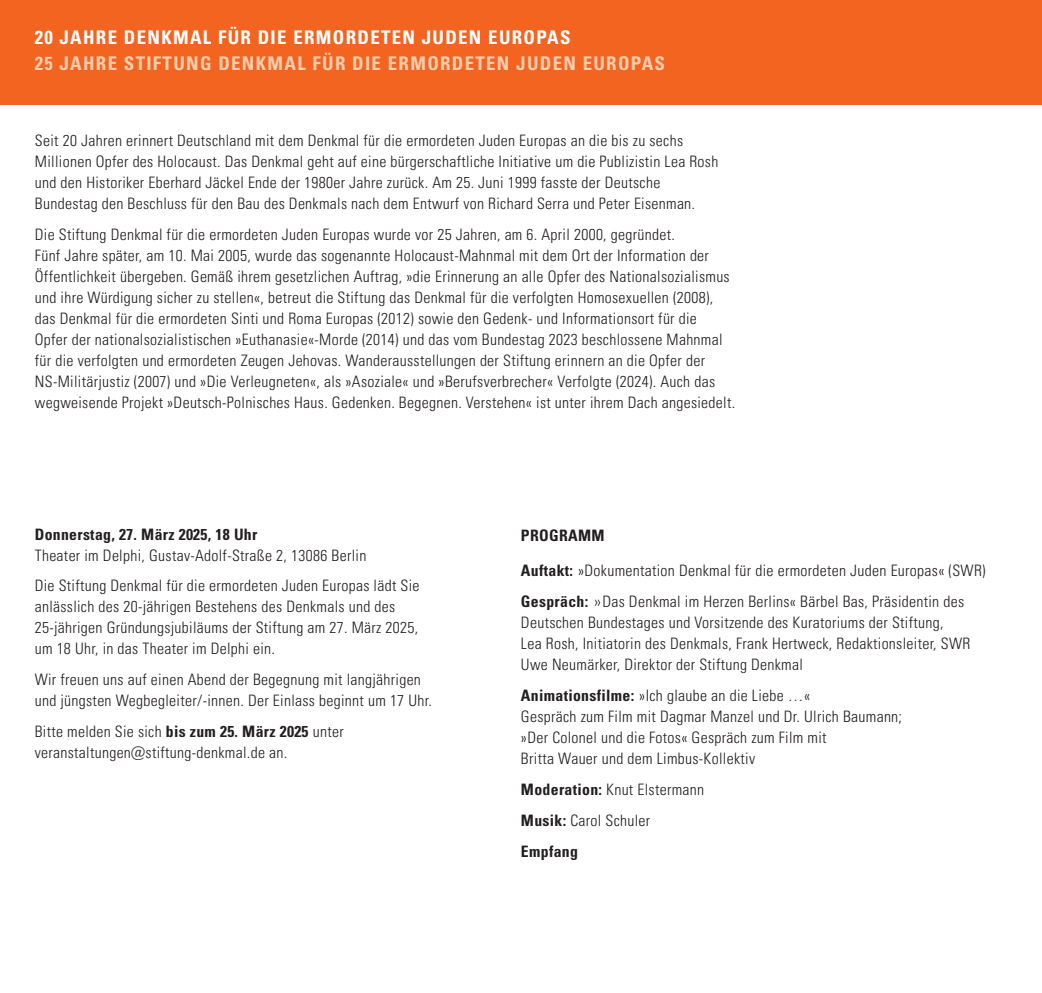
<style>
.page{position:relative;width:1042px;height:993px;background:#fff}
.page>*{position:absolute;margin:0;border:0;box-sizing:border-box;transform-origin:0 0}
.MainHead_Univers_67{font:700 condensed 18.9px/26.2px "Univers LT Pro";letter-spacing:.07em;color:#fccdad}
.Body_Univers_47{font:300 condensed 15.75px/21px "Univers LT Pro";letter-spacing:.02em;color:#231f20}
.Title_Univers_67{font:300 condensed 15.75px/21px "Univers LT Pro";letter-spacing:.02em;color:#231f20}
.Title_Univers_67-2{font:700 condensed 15.75px "Univers LT Pro";letter-spacing:.02em;color:#231f20}
.s1{color:#fff}
.s2{font-weight:700}
.s3{font-family:"Univers LT Pro 45";font-stretch:normal}
</style>
<div class="page">
<div style="left:0;top:0;width:1042px;height:105px;background:#f36421"></div>
<p class="MainHead_Univers_67" style="left:35px;top:24px;width:632px"><span class="s1">20 JAHRE DENKMAL FÜR DIE ERMORDETEN JUDEN EUROPAS<br></span>25 JAHRE STIFTUNG DENKMAL FÜR DIE ERMORDETEN JUDEN EUROPAS</p>
<p class="Body_Univers_47" style="left:35px;top:129px;width:685px">Seit 20 Jahren erinnert Deutschland mit dem Denkmal für die ermordeten Juden Europas an die bis zu sechs Millionen Opfer des Holocaust. Das Denkmal geht auf eine bürgerschaftliche Initiative um die Publizistin Lea Rosh und den Historiker Eberhard Jäckel Ende der 1980er Jahre zurück. Am 25. Juni 1999 fasste der Deutsche Bundestag den Beschluss für den Bau des Denkmals nach dem Entwurf von Richard Serra und Peter Eisenman.</p>
<p class="Body_Univers_47" style="left:35px;top:223px;width:702px">Die Stiftung Denkmal für die ermordeten Juden Europas wurde vor 25 Jahren, am 6. April 2000, gegründet.<br>Fünf Jahre später, am 10. Mai 2005, wurde das sogenannte Holocaust-Mahnmal mit dem Ort der Information der Öffentlichkeit übergeben. Gemäß ihrem gesetzlichen Auftrag, »die Erinnerung an alle Opfer des Nationalsozialismus und ihre Würdigung sicher zu stellen«, betreut die Stiftung das Denkmal für die verfolgten Homosexuellen (2008), das Denkmal für die ermordeten Sinti und Roma Europas (2012) sowie den Gedenk- und Informationsort für die<br>Opfer der nationalsozialistischen »Euthanasie«-Morde (2014) und das vom Bundestag 2023 beschlossene Mahnmal für die verfolgten und ermordeten Zeugen Jehovas. Wanderausstellungen der Stiftung erinnern an die Opfer der NS-Militärjustiz (2007) und »Die Verleugneten«, als »Asoziale« und »Berufsverbrecher« Verfolgte (2024). Auch das wegweisende Projekt »Deutsch-Polnisches Haus. Gedenken. Begegnen. Verstehen« ist unter ihrem Dach angesiedelt.</p>
<p class="Body_Univers_47" style="left:35px;top:522px;width:333px"><span class="s2">Donnerstag, 27. März 2025, 18 Uhr<br></span>Theater im Delphi, Gustav-Adolf-Straße 2, 13086 Berlin</p>
<p class="Body_Univers_47" style="left:35px;top:574px;width:386px">Die Stiftung Denkmal für die ermordeten Juden Europas lädt Sie anlässlich des 20-jährigen Bestehens des Denkmals und des 25-jährigen Gründungsjubiläums der Stiftung am 27. März 2025, um 18 Uhr, in das Theater im Delphi ein.</p>
<p class="Body_Univers_47" style="left:35px;top:668px;width:399px">Wir freuen uns auf einen Abend der Begegnung mit langjährigen und jüngsten Wegbegleiter/-innen. Der Einlass beginnt um 17 Uhr.</p>
<p class="Body_Univers_47" style="left:35px;top:720px;width:310px">Bitte melden Sie sich <span class="s2">bis zum 25. März 2025</span> unter veranstaltungen@stiftung-denkmal.de an.</p>
<p class="Title_Univers_67-2" style="left:521px;top:525px;width:85px">PROGRAMM</p>
<p class="Title_Univers_67" style="left:521px;top:558px;width:466px"><span class="s2">Auftakt:</span> »Dokumentation Denkmal für die ermordeten Juden Europas« (SWR)</p>
<p class="Title_Univers_67" style="left:521px;top:589px;width:451px"><span class="s2">Gespräch:</span> <span class="s3">»</span>Das Denkmal im Herzen Berlins« Bärbel Bas, Präsidentin des Deutschen Bundestages und Vorsitzende des Kuratoriums der Stiftung,<br>Lea Rosh, Initiatorin des Denkmals, Frank Hertweck, Redaktionsleiter, SWR Uwe Neumärker, Direktor der Stiftung Denkmal</p>
<p class="Title_Univers_67" style="left:521px;top:683px;width:383px"><span class="s2">Animationsfilme:</span> »Ich glaube an die Liebe …«<br>Gespräch zum Film mit Dagmar Manzel und Dr. Ulrich Baumann; »Der Colonel und die Fotos« Gespräch zum Film mit<br>Britta Wauer und dem Limbus-Kollektiv</p>
<p class="Title_Univers_67" style="left:521px;top:777px;width:185px"><span class="s2">Moderation:</span> Knut Elstermann</p>
<p class="Title_Univers_67" style="left:521px;top:808px;width:131px"><span class="s2">Musik:</span> Carol Schuler</p>
<p class="Title_Univers_67-2" style="left:521px;top:841px;width:59px">Empfang</p>
</div>
